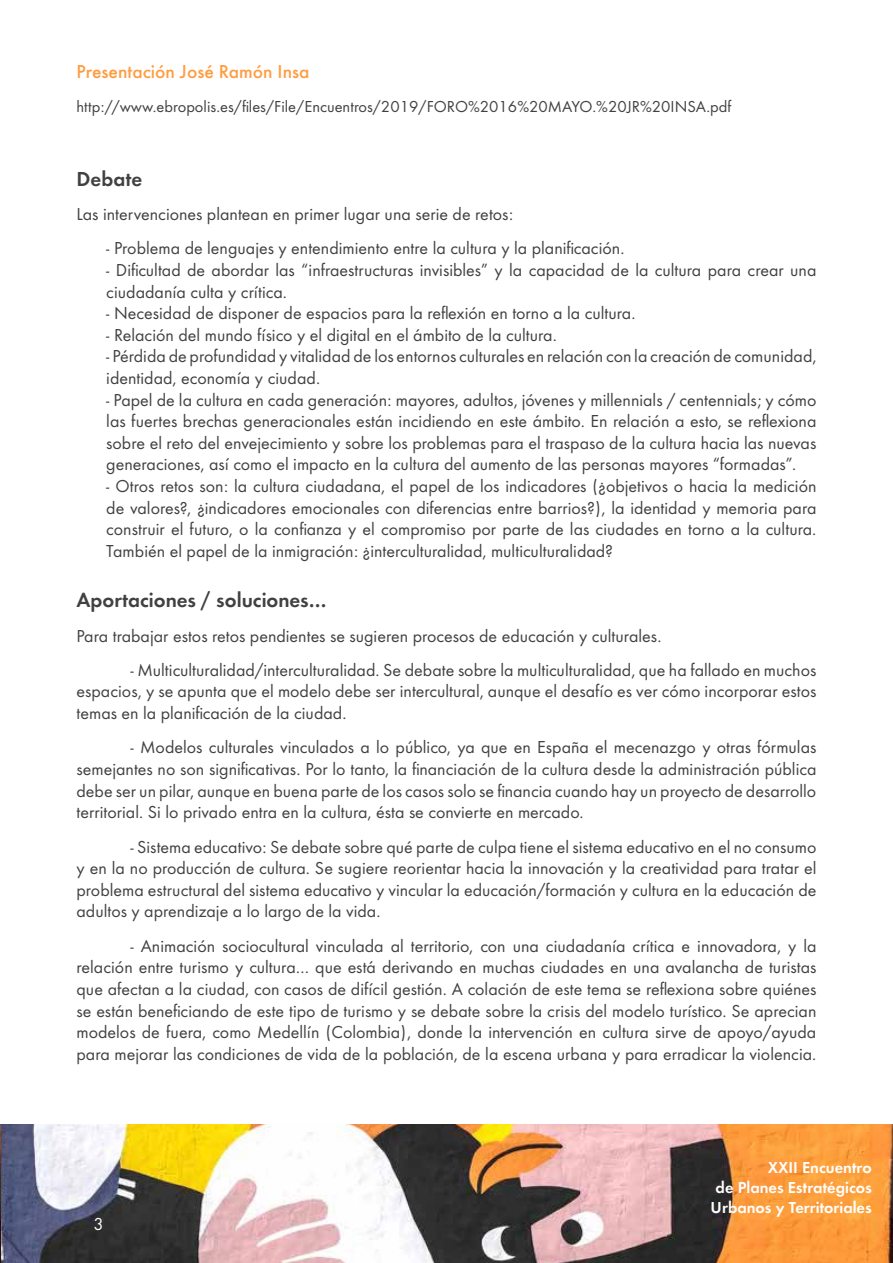
<style>
.page{position:relative;width:893px;height:1263px;background:#fff}
.page>*{position:absolute;margin:0;border:0;box-sizing:border-box;transform-origin:0 0}
.t1{font:600 21px "Futura Round";color:#414042}
.t2{font:500 19.5px "Futura Round";color:#ff9c41}
.t3{font:18px/21.6px "Futura Round";color:#414042;text-align:justify}
.t4{font:18px "Futura Round";color:#fff}
.t5{font:16.5px "Futura Round";color:#414042}
.t6{font:600 16.5px/19.8px "Futura Round";color:#fff;text-align:right}
</style>
<div class="page">
<img style="left:0;top:1125px;width:893px;height:138px">
<img style="left:0;top:1127px;width:1px;height:136px">
<p class="t2" style="left:77px;top:57px;width:235px">Presentación José Ramón Insa</p>
<p class="t5" style="left:77px;top:95px;width:656px">http://www.ebropolis.es/files/File/Encuentros/2019/FORO%2016%20MAYO.%20JR%20INSA.pdf</p>
<p class="t1" style="left:77px;top:163px;width:67px">Debate</p>
<p class="t3" style="left:77px;top:202px;width:438px">Las intervenciones plantean en primer lugar una serie de retos:</p>
<p class="t3" style="left:106px;top:236px;width:520px">- Problema de lenguajes y entendimiento entre la cultura y la planificación.</p>
<p class="t3" style="left:106px;top:258px;width:712px">- Dificultad de abordar las “infraestructuras invisibles” y la capacidad de la cultura para crear una ciudadanía culta y crítica.</p>
<p class="t3" style="left:106px;top:301px;width:531px">- Necesidad de disponer de espacios para la reflexión en torno a la cultura.</p>
<p class="t3" style="left:106px;top:323px;width:452px">- Relación del mundo físico y el digital en el ámbito de la cultura.</p>
<p class="t3" style="left:106px;top:344px;width:712px">- Pérdida de profundidad y vitalidad de los entornos culturales en relación con la creación de comunidad, identidad, economía y ciudad.</p>
<p class="t3" style="left:106px;top:387px;width:712px">- Papel de la cultura en cada generación: mayores, adultos, jóvenes y millennials / centennials; y cómo las fuertes brechas generacionales están incidiendo en este ámbito. En relación a esto, se reflexiona sobre el reto del envejecimiento y sobre los problemas para el traspaso de la cultura hacia las nuevas generaciones, así como el impacto en la cultura del aumento de las personas mayores “formadas”.</p>
<p class="t3" style="left:106px;top:474px;width:712px">- Otros retos son: la cultura ciudadana, el papel de los indicadores (¿objetivos o hacia la medición de valores?, ¿indicadores emocionales con diferencias entre barrios?), la identidad y memoria para construir el futuro, o la confianza y el compromiso por parte de las ciudades en torno a la cultura.<br>También el papel de la inmigración: ¿interculturalidad, multiculturalidad?</p>
<p class="t1" style="left:77px;top:584px;width:252px">Aportaciones / soluciones…</p>
<p class="t3" style="left:77px;top:623px;width:586px">Para trabajar estos retos pendientes se sugieren procesos de educación y culturales.</p>
<p class="t3" style="left:77px;top:658px;width:741px;text-indent:54px">- Multiculturalidad/interculturalidad. Se debate sobre la multiculturalidad, que ha fallado en muchos espacios, y se apunta que el modelo debe ser intercultural, aunque el desafío es ver cómo incorporar estos temas en la planificación de la ciudad.</p>
<p class="t3" style="left:77px;top:735px;width:741px;text-indent:54px">- Modelos culturales vinculados a lo público, ya que en España el mecenazgo y otras fórmulas semejantes no son significativas. Por lo tanto, la financiación de la cultura desde la administración pública debe ser un pilar, aunque en buena parte de los casos solo se financia cuando hay un proyecto de desarrollo territorial. Si lo privado entra en la cultura, ésta se convierte en mercado.</p>
<p class="t3" style="left:77px;top:834px;width:741px;text-indent:54px">- Sistema educativo: Se debate sobre qué parte de culpa tiene el sistema educativo en el no consumo y en la no producción de cultura. Se sugiere reorientar hacia la innovación y la creatividad para tratar el problema estructural del sistema educativo y vincular la educación/formación y cultura en la educación de adultos y aprendizaje a lo largo de la vida.</p>
<p class="t3" style="left:77px;top:934px;width:741px;text-indent:54px">- Animación sociocultural vinculada al territorio, con una ciudadanía crítica e innovadora, y la relación entre turismo y cultura… que está derivando en muchas ciudades en una avalancha de turistas que afectan a la ciudad, con casos de difícil gestión. A colación de este tema se reflexiona sobre quiénes se están beneficiando de este tipo de turismo y se debate sobre la crisis del modelo turístico. Se aprecian modelos de fuera, como Medellín (Colombia), donde la intervención en cultura sirve de apoyo/ayuda para mejorar las condiciones de vida de la población, de la escena urbana y para erradicar la violencia.</p>
<p class="t4" style="left:94px;top:1211px;width:12px">3</p>
<p class="t6" style="left:711px;top:1156px;width:163px">XXII Encuentro<br>de Planes Estratégicos<br>Urbanos y Territoriales</p>
</div>
